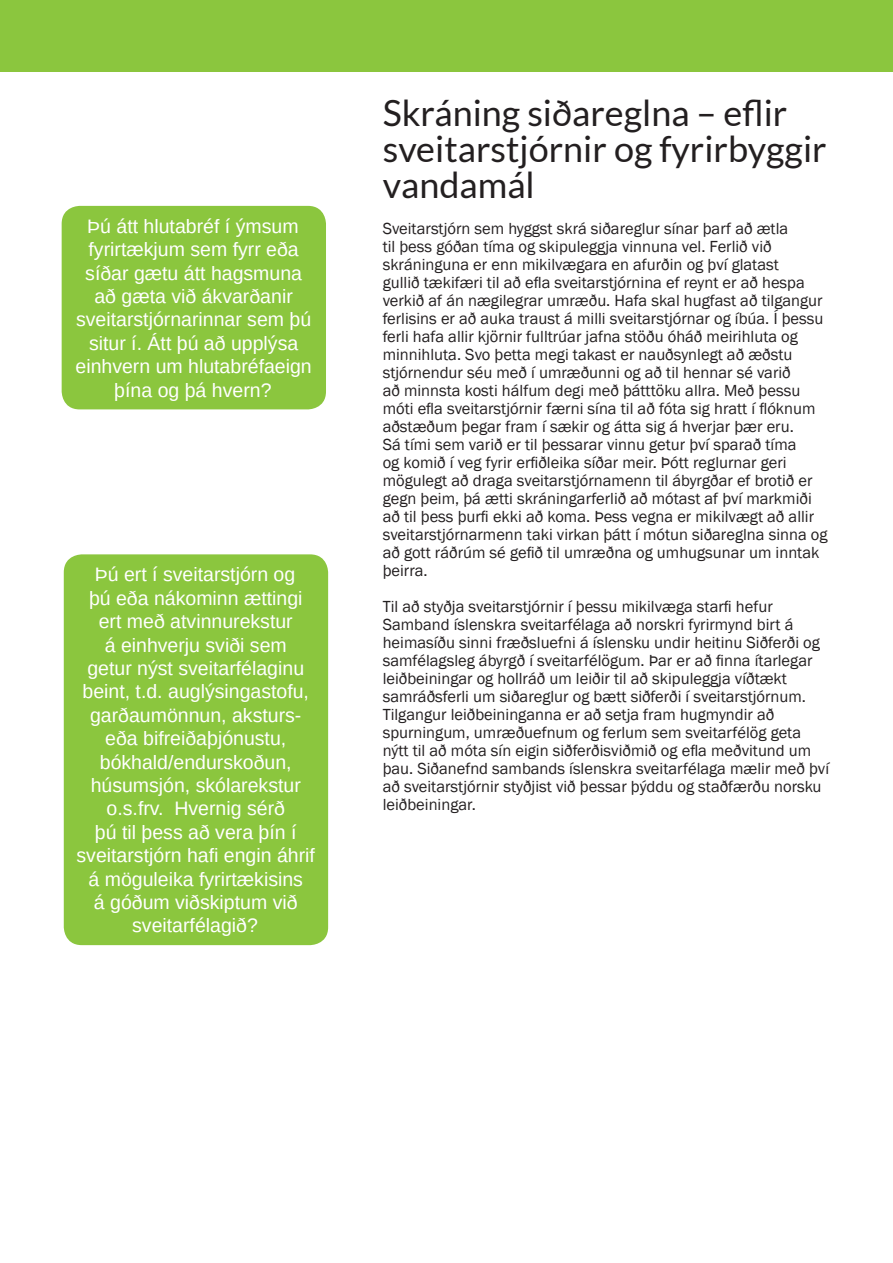
<style>
.page{position:relative;width:893px;height:1263px;background:#fff}
.page>*{position:absolute;margin:0;border:0;box-sizing:border-box;transform-origin:0 0}
.Fyrirsögn_24{font:36px/36px "Lato";color:#231f20}
.Dæmi{font:19.5px/23.4px "Arimo";color:#fff;text-align:center}
.Meginmál{font:16.5px/18px "Franklin Gothic";color:#231f20}
</style>
<div class="page">
<div style="left:64px;top:554px;width:264px;height:391px;background:#8bc63e;border-radius:18px"></div>
<div style="left:62px;top:206px;width:264px;height:203px;background:#8bc63e;border-radius:18px"></div>
<div style="left:0;top:0;width:893px;height:72px;background:#8bc63e"></div>
<p class="Dæmi" style="left:75px;top:215px;width:238px">Þú átt hlutabréf í ýmsum fyrirtækjum sem fyrr eða síðar gætu átt hagsmuna að gæta við ákvarðanir sveitarstjórnarinnar sem þú situr í. Átt þú að upplýsa einhvern um hlutabréfaeign þína og þá hvern?</p>
<p class="Dæmi" style="left:77px;top:563px;width:240px">Þú ert í sveitarstjórn og<br>þú eða nákominn ættingi ert með atvinnurekstur<br>á einhverju sviði sem<br>getur nýst sveitarfélaginu beint, t.d. auglýsingastofu, garðaumönnun, aksturs&shy;eða bifreiðaþjónustu, bókhald/endurskoðun, húsumsjón, skólarekstur o.s.frv. Hvernig sérð<br>þú til þess að vera þín í sveitarstjórn hafi engin áhrif á möguleika fyrirtækisins<br>á góðum viðskiptum við sveitarfélagið?</p>
<p class="Fyrirsögn_24" style="left:383px;top:95px;width:446px">Skráning siðareglna – eflir sveitarstjórnir og fyrirbyggir vandamál</p>
<p class="Meginmál" style="left:383px;top:220px;width:446px">Sveitarstjórn sem hyggst skrá siðareglur sínar þarf að ætla<br>til þess góðan tíma og skipuleggja vinnuna vel. Ferlið við skráninguna er enn mikilvægara en afurðin og því glatast<br>gullið tækifæri til að efla sveitarstjórnina ef reynt er að hespa verkið af án nægilegrar umræðu. Hafa skal hugfast að tilgangur ferlisins er að auka traust á milli sveitarstjórnar og íbúa. Í þessu ferli hafa allir kjörnir fulltrúar jafna stöðu óháð meirihluta og minnihluta. Svo þetta megi takast er nauðsynlegt að æðstu stjórnendur séu með í umræðunni og að til hennar sé varið<br>að minnsta kosti hálfum degi með þátttöku allra. Með þessu móti efla sveitarstjórnir færni sína til að fóta sig hratt í flóknum aðstæðum þegar fram í sækir og átta sig á hverjar þær eru.<br>Sá tími sem varið er til þessarar vinnu getur því sparað tíma<br>og komið í veg fyrir erfiðleika síðar meir. Þótt reglurnar geri mögulegt að draga sveitarstjórnamenn til ábyrgðar ef brotið er gegn þeim, þá ætti skráningarferlið að mótast af því markmiði að til þess þurfi ekki að koma. Þess vegna er mikilvægt að allir sveitarstjórnarmenn taki virkan þátt í mótun siðareglna sinna og að gott ráðrúm sé gefið til umræðna og umhugsunar um inntak þeirra.</p>
<p class="Meginmál" style="left:383px;top:598px;width:448px">Til að styðja sveitarstjórnir í þessu mikilvæga starfi hefur Samband íslenskra sveitarfélaga að norskri fyrirmynd birt á heimasíðu sinni fræðsluefni á íslensku undir heitinu Siðferði og samfélagsleg ábyrgð í sveitarfélögum. Þar er að finna ítarlegar leiðbeiningar og hollráð um leiðir til að skipuleggja víðtækt samráðsferli um siðareglur og bætt siðferði í sveitarstjórnum.<br>Tilgangur leiðbeininganna er að setja fram hugmyndir að spurningum, umræðuefnum og ferlum sem sveitarfélög geta nýtt til að móta sín eigin siðferðisviðmið og efla meðvitund um þau. Siðanefnd sambands íslenskra sveitarfélaga mælir með því að sveitarstjórnir styðjist við þessar þýddu og staðfærðu norsku leiðbeiningar.</p>
</div>
